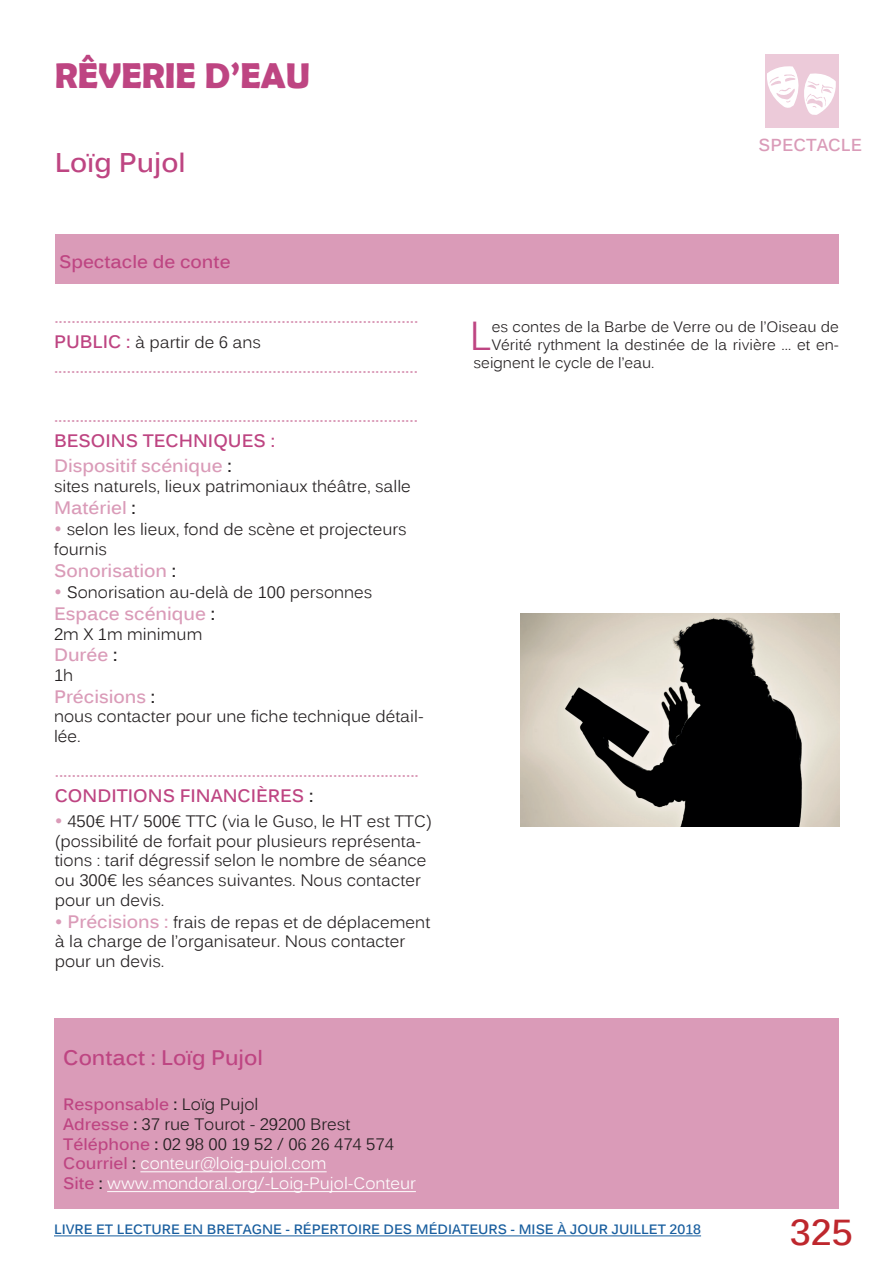
<style>
.page{position:relative;width:893px;height:1263px;background:#fff}
.page>*{position:absolute;margin:0;border:0;box-sizing:border-box;transform-origin:0 0}
.t1{font:40.35px "Kalinga";color:#be4582}
.t2{font:700 36px "Berlin Sans FB Demi";color:#be4582}
.t3{font:700 36px "Kalinga";color:#be272d}
.t4{font:700 27px "Kalinga";color:#be4582}
.t5{font:700 21px "Kalinga";color:#be4582}
.t6{font:700 18px "Kalinga";color:#da9bb8}
.t7{font:700 18px "Kalinga";color:#be4582}
.t8{font:700 17.25px "Kalinga";color:#da9bb8}
.t9{font:16.5px/19.8px "Kalinga";color:#231f20}
.t10{font:16.5px/19.8px "Kalinga";color:#fff}
.t11{font:15px "Kalinga";color:#231f20}
.t12{font:700 13.5px "Kalinga";color:#175d9e}
.s1{font-weight:700;font-size:18px;color:#be4582}
.s2{color:#231f20}
.s3{font-size:18px;color:#da9bb8}
.s4{font-weight:700;font-size:18px;color:#da9bb8}
.s5{font-weight:700;color:#be4582}
.s6{font-weight:700;color:#231f20}
</style>
<div class="page">
<hr style="left:54px;top:1235px;width:647px;height:1px;background:#175d9e">
<div style="left:55px;top:235px;width:783px;height:49px;background:#da9bb8"></div>
<div style="left:765px;top:54px;width:74px;height:73px;background:#eccad9"></div>
<svg style="left:767px;top:66px;width:69px;height:49px"></svg>
<div style="left:55px;top:1019px;width:784px;height:190px;background:#da9bb8"></div>
<hr style="left:140px;top:1171px;width:187px;height:1px;background:#fff">
<hr style="left:107px;top:1191px;width:309px;height:1px;background:#fff">
<img style="left:520px;top:614px;width:320px;height:212px">
<h2 class="t2" style="left:55px;top:55px;width:257px">RÊVERIE D’EAU</h2>
<h3 class="t4" style="left:55px;top:145px;width:132px">Loïg Pujol</h3>
<p class="t7" style="left:59px;top:250px;width:173px">Spectacle de conte</p>
<p class="t6" style="left:54px;top:305px;width:366px">.....................................................................................</p>
<p class="t9" style="left:54px;top:334px;width:208px"><span class="s1">PUBLIC :</span> à partir de 6 ans</p>
<p class="t6" style="left:54px;top:354px;width:366px">.....................................................................................</p>
<p class="t6" style="left:54px;top:404px;width:366px">.....................................................................................</p>
<p class="t7" style="left:54px;top:429px;width:222px">BESOINS TECHNIQUES :</p>
<p class="t6" style="left:54px;top:454px;width:179px">Dispositif scénique <span class="s2">:</span></p>
<p class="t9" style="left:54px;top:478px;width:358px">sites naturels, lieux patrimoniaux théâtre, salle</p>
<p class="t6" style="left:54px;top:495px;width:83px">Matériel <span class="s2">:</span></p>
<p class="t9" style="left:54px;top:521px;width:354px"><span class="s3">•</span> selon les lieux, fond de scène et projecteurs fournis</p>
<p class="t6" style="left:54px;top:558px;width:124px">Sonorisation <span class="s2">:</span></p>
<p class="t9" style="left:54px;top:584px;width:320px"><span class="s3">•</span> Sonorisation au-delà de 100 personnes</p>
<p class="t6" style="left:54px;top:602px;width:163px">Espace scénique <span class="s2">:</span></p>
<p class="t9" style="left:54px;top:625px;width:150px">2m X 1m minimum</p>
<p class="t6" style="left:54px;top:643px;width:65px">Durée <span class="s2">:</span></p>
<p class="t9" style="left:54px;top:667px;width:21px">1h</p>
<p class="t6" style="left:54px;top:684px;width:103px">Précisions <span class="s2">:</span></p>
<p class="t9" style="left:54px;top:708px;width:371px">nous contacter pour une fiche technique détail&shy;lée.</p>
<p class="t6" style="left:55px;top:759px;width:366px">.....................................................................................</p>
<p class="t7" style="left:55px;top:784px;width:260px">CONDITIONS FINANCIÈRES <span class="s2">:</span></p>
<p class="t9" style="left:55px;top:813px;width:379px"><span class="s4">•</span> 450€ HT/ 500€ TTC (via le Guso, le HT est TTC) (possibilité de forfait pour plusieurs représenta&shy;tions : tarif dégressif selon le nombre de séance ou 300€ les séances suivantes. Nous contacter pour un devis.</p>
<p class="t9" style="left:55px;top:913px;width:377px"><span class="s4">• Précisions :</span> frais de repas et de déplacement à la charge de l’organisateur. Nous contacter pour un devis.</p>
<p class="t5" style="left:63px;top:1044px;width:201px">Contact : Loïg Pujol</p>
<p class="t10" style="left:63px;top:1096px;width:354px"><span class="s5">Responsable</span> <span class="s6">:</span> <span class="s2">Loïg Pujol<br></span><span class="s5">Adresse</span> <span class="s6">:</span> <span class="s2">37 rue Tourot - 29200 Brest </span><span class="s5">Téléphone</span> <span class="s6">:</span> <span class="s2">02 98 00 19 52 / 06 26 474 574<br></span><span class="s5">Courriel</span> <span class="s6">:</span> conteur@loig-pujol.com<br><span class="s5">Site</span> <span class="s6">:</span> www.mondoral.org/-Loig-Pujol-Conteur</p>
<p class="t8" style="left:759px;top:134px;width:105px">SPECTACLE</p>
<h1 class="t1" style="left:470px;top:310px;width:24px">L</h1>
<p class="t11" style="left:492px;top:317px;width:349px">es contes de la Barbe de Verre ou de l’Oiseau de</p>
<p class="t11" style="left:492px;top:335px;width:349px">Vérité rythment la destinée de la rivière … et en-</p>
<p class="t11" style="left:473px;top:353px;width:183px">seignent le cycle de l’eau.</p>
<p class="t12" style="left:54px;top:1220px;width:649px">LIVRE ET LECTURE EN BRETAGNE - RÉPERTOIRE DES MÉDIATEURS - MISE À JOUR JUILLET 2018</p>
<h2 class="t3" style="left:790px;top:1208px;width:64px">325</h2>
</div>
